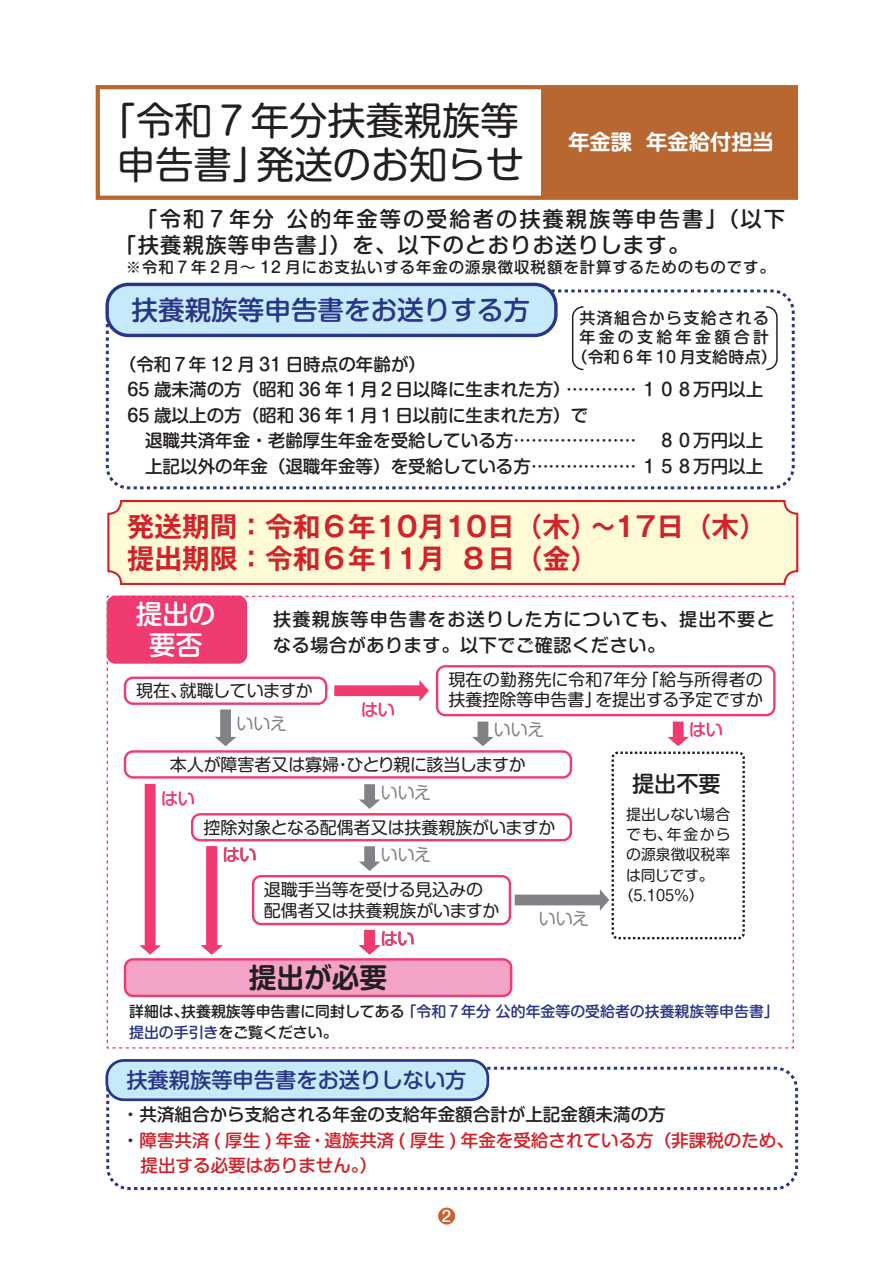
<style>
.page{position:relative;width:893px;height:1263px;background:#fff}
.page>*{position:absolute;margin:0;border:0;box-sizing:border-box;transform-origin:0 0}
.t1{font:38.25px "Shin M Go Pro";color:#231f20}
.ボディ基本{font:700 27.6px "Gothic MB101 Pr 6 N De";color:#d1232a}
.t2{font:700 27.6px "Shin M Go Pro De";color:#231f20}
.ボディ基本-2{font:500 26.55px "Shin M Go Pro";color:#293586}
.ボディ基本-3{font:500 26.55px "Shin M Go Pro";color:#fff}
.t3{font:500 22.05px "Shin M Go Pro";color:#231f20}
.ボディ基本-4{font:500 21.3px/25.5px "Shin M Go Pro";letter-spacing:.095em;color:#231f20}
.ボディ基本-5{font:500 21.3px "Shin M Go Pro";color:#293586}
.t4{font:700 21.3px "Shin M Go Pro De";color:#fff}
.ボディ基本-6{font:500 18px/25.5px "Shin M Go Pro";letter-spacing:.07em;color:#231f20}
.ボディ基本-7{font:500 17.55px "Shin M Go Pro";color:#231f20}
.ボディ基本-8{font:500 17.55px/25.5px "Shin M Go Pro";color:#d1232a}
.t5{font:16.95px/20.4px "Shin M Go Pro";color:#231f20}
.t6{font:16.95px "Shin M Go Pro";letter-spacing:-.02em;color:#231f20}
.t7{font:16.95px "Shin M Go Pro";letter-spacing:-.015em;color:#808285}
.t8{font:16.95px "Shin M Go Pro";letter-spacing:-.02em;color:#ef3b70}
.ボディ基本-9{font:500 15.9px/19.2px "Shin M Go Pro";letter-spacing:.09em;color:#231f20}
.ボディ基本-10{font:500 15.9px "Shin M Go Pro";letter-spacing:.02em;color:#231f20}
.ボディ基本-11{font:500 15.45px "Shin M Go Pro";letter-spacing:.06em;color:#231f20}
.ボディ基本-12{font:500 14.85px/21.3px "Shin M Go Pro";color:#293586}
.t9{font:14.85px "Shin M Go Pro";color:#231f20}
.t10{font:500 14.85px "Shin M Go Pro";color:#fff}
.s1{color:#231f20}
</style>
<div class="page">
<div style="left:96px;top:85px;width:702px;height:115px;border:4px solid #b96730"></div>
<div style="left:541px;top:86px;width:255px;height:111px;background:#b96730"></div>
<svg style="left:105px;top:288px;width:690px;height:202px"></svg>
<div style="left:107px;top:284px;width:449px;height:51px;background:#c6eafa;border-radius:21px"></div>
<div style="left:105px;top:283px;width:453px;height:54px;border:3px solid #293586;border-radius:21px"></div>
<svg style="left:106px;top:1065px;width:693px;height:126px"></svg>
<div style="left:107px;top:1060px;width:381px;height:40px;background:#c6eafa;border-radius:17px"></div>
<div style="left:105px;top:1059px;width:384px;height:42px;border:3px solid #293586;border-radius:17px"></div>
<div style="left:108px;top:501px;width:689px;height:83px;background:#fffbd6;border-radius:13px"></div>
<div style="left:107px;top:500px;width:691px;height:85px;border:2px solid #d1232a;border-radius:13px"></div>
<svg style="left:107px;top:596px;width:687px;height:452px"></svg>
<div style="left:107px;top:596px;width:140px;height:68px;background:#ef3b70;border-radius:9px"></div>
<div style="left:438px;top:1207px;width:17px;height:17px;background:#cb6131;border-radius:50%"></div>
<p class="t1" style="left:98px;top:89px;width:422px">「令和７年分扶養親族等</p>
<p class="t1" style="left:117px;top:134px;width:409px">申告書」発送のお知らせ</p>
<p class="t4" style="left:568px;top:124px;width:207px">年金課 年金給付担当</p>
<p class="ボディ基本-4" style="left:115px;top:204px;width:671px;text-indent:21px">「令和７年分 公的年金等の受給者の扶養親族等申告書」（以下「扶養親族等申告書」）を、以下のとおりお送りします。</p>
<p class="ボディ基本-11" style="left:126px;top:255px;width:650px">※令和７年２月～ 12 月にお支払いする年金の源泉徴収税額を計算するためのものです。</p>
<p class="ボディ基本-9" style="left:579px;top:307px;width:191px">共済組合から支給される年金の支給年金額合計</p>
<p class="ボディ基本-7" style="left:119px;top:350px;width:309px">（令和７年 12 月 31 日時点の年齢が）</p>
<p class="ボディ基本-10" style="left:571px;top:344px;width:207px">（令和 6 年 10 月支給時点）</p>
<p class="ボディ基本-7" style="left:128px;top:375px;width:637px">65 歳未満の方（昭和 36 年１月２日以降に生まれた方）………… １０８万円以上</p>
<p class="ボディ基本-7" style="left:128px;top:401px;width:462px">65 歳以上の方（昭和 36 年１月１日以前に生まれた方）で</p>
<p class="ボディ基本-7" style="left:128px;top:426px;width:637px">　退職共済年金・老齢厚生年金を受給している方………………… ８０万円以上</p>
<p class="ボディ基本-7" style="left:128px;top:452px;width:637px">　上記以外の年金（退職年金等）を受給している方……………… １５８万円以上</p>
<p class="ボディ基本-2" style="left:132px;top:288px;width:400px">扶養親族等申告書をお送りする方</p>
<p class="ボディ基本" style="left:127px;top:504px;width:641px">発送期間：令和６年10月10日（木）～17日（木）</p>
<p class="ボディ基本" style="left:127px;top:535px;width:472px">提出期限：令和６年11月 ８日（金）</p>
<p class="ボディ基本-6" style="left:273px;top:604px;width:503px">扶養親族等申告書をお送りした方についても、提出不要となる場合があります。以下でご確認ください。</p>
<p class="t6" style="left:136px;top:677px;width:178px">現在、就職していますか</p>
<p class="ボディ基本-3" style="left:136px;top:593px;width:81px">提出の</p>
<p class="ボディ基本-3" style="left:149px;top:624px;width:55px">要否</p>
<p class="t5" style="left:448px;top:667px;width:316px">現在の勤務先に令和７年分「給与所得者の扶養控除等申告書」を提出する予定ですか</p>
<p class="t8" style="left:361px;top:696px;width:35px">はい</p>
<p class="t7" style="left:237px;top:710px;width:52px">いいえ</p>
<p class="t7" style="left:494px;top:716px;width:52px">いいえ</p>
<p class="t8" style="left:689px;top:716px;width:35px">はい</p>
<p class="t6" style="left:170px;top:751px;width:357px">本人が障害者又は寡婦・ひとり親に該当しますか</p>
<p class="t8" style="left:161px;top:784px;width:35px">はい</p>
<p class="t7" style="left:381px;top:779px;width:52px">いいえ</p>
<p class="t5" style="left:203px;top:815px;width:353px">控除対象となる配偶者又は扶養親族がいますか</p>
<p class="t8" style="left:223px;top:841px;width:35px">はい</p>
<p class="t7" style="left:381px;top:841px;width:52px">いいえ</p>
<p class="t5" style="left:264px;top:878px;width:237px">退職手当等を受ける見込みの配偶者又は扶養親族がいますか</p>
<p class="t8" style="left:381px;top:924px;width:35px">はい</p>
<p class="t2" style="left:249px;top:955px;width:140px">提出が必要</p>
<p class="t7" style="left:539px;top:905px;width:52px">いいえ</p>
<p class="t3" style="left:632px;top:766px;width:90px">提出不要</p>
<p class="t9" style="left:626px;top:802px;width:106px">提出しない場合</p>
<p class="t9" style="left:626px;top:822px;width:106px">でも、年金から</p>
<p class="t9" style="left:626px;top:843px;width:106px">の源泉徴収税率</p>
<p class="t9" style="left:626px;top:863px;width:89px">は同じです。</p>
<p class="t9" style="left:619px;top:883px;width:87px">（5.105％）</p>
<p class="ボディ基本-12" style="left:129px;top:999px;width:651px"><span class="s1">詳細は、扶養親族等申告書に同封してある</span>「令和７年分 公的年金等の受給者の扶養親族等申告書」提出の手引き<span class="s1">をご覧ください。</span></p>
<p class="ボディ基本-5" style="left:126px;top:1063px;width:342px">扶養親族等申告書をお送りしない方</p>
<p class="ボディ基本-7" style="left:122px;top:1100px;width:545px">・共済組合から支給される年金の支給年金額合計が上記金額未満の方</p>
<p class="ボディ基本-8" style="left:140px;top:1125px;width:655px;text-indent:-19px"><span class="s1">・</span>障害共済 ( 厚生 ) 年金・遺族共済 ( 厚生 ) 年金を受給されている方（非課税のため、提出する必要はありません。）</p>
<p class="t10" style="left:442px;top:1204px;width:11px">2</p>
</div>
